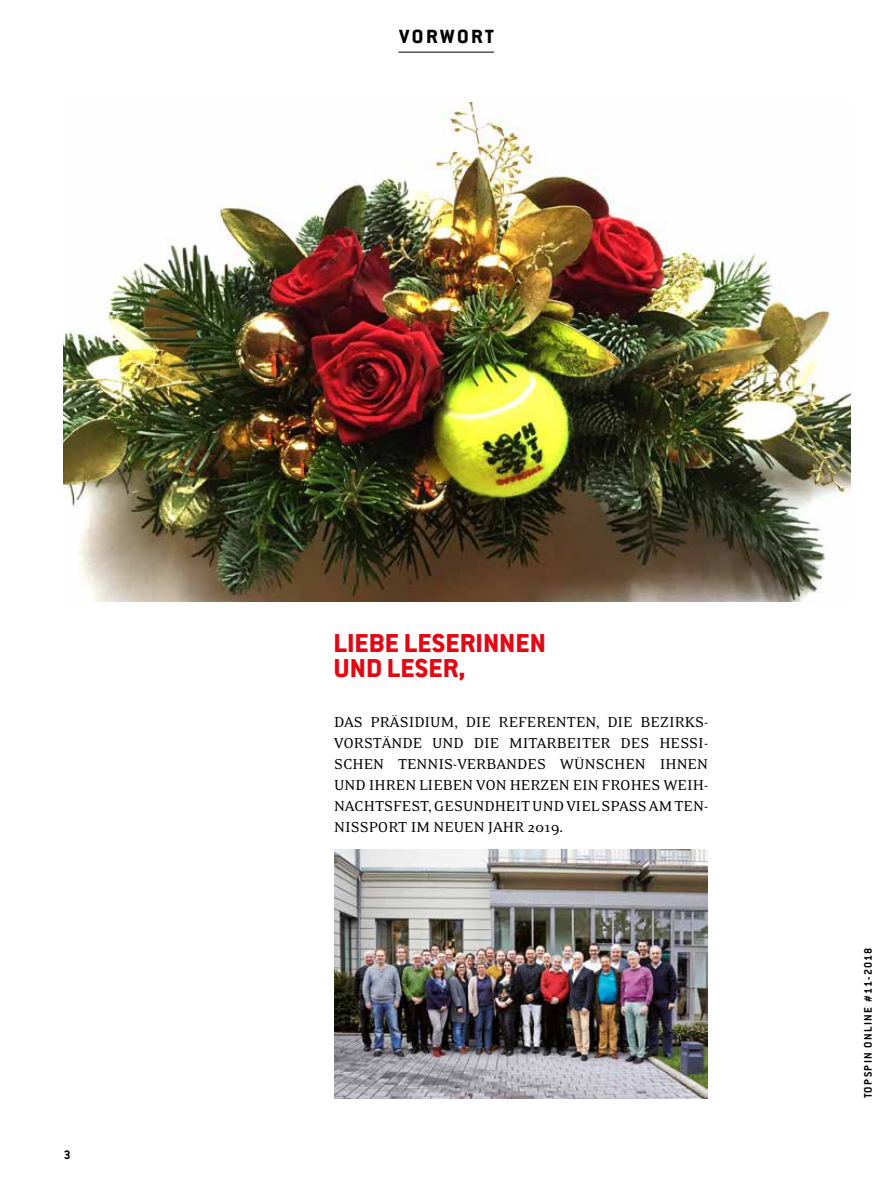
<style>
.page{position:relative;width:893px;height:1191px;background:#fff}
.page>*{position:absolute;margin:0;border:0;box-sizing:border-box;transform-origin:0 0}
.t1{font:800 28.5px/25.5px "Conduit ITCW01";color:#e30613}
.t2{font:800 21px "Conduit ITCW01";letter-spacing:.12em;color:#000}
.t3{font:16.5px/21px "Eidetic Neo";color:#000;text-align:justify}
.t4{font:700 13.5px "Conduit ITC";color:#000}
.t5{font:700 12px "Conduit ITC";letter-spacing:.11em;color:#000}
</style>
<div class="page">
<hr style="left:398px;top:52px;width:96px;height:1px;background:#000">
<img style="left:64px;top:102px;width:787px;height:499px">
<img style="left:334px;top:849px;width:374px;height:249px">
<p class="t4" style="left:64px;top:1146px;width:8px">3</p>
<p class="t2" style="left:399px;top:25px;width:96px">VORWORT</p>
<h1 class="t1" style="left:334px;top:630px;width:214px">LIEBE LESERINNEN<br>UND LESER,</h1>
<p class="t3" style="left:334px;top:711px;width:376px">DAS PRÄSIDIUM, DIE REFERENTEN, DIE BEZIRKS-VORSTÄNDE UND DIE MITARBEITER DES HESSI-SCHEN TENNIS-VERBANDES WÜNSCHEN IHNEN UND IHREN LIEBEN VON HERZEN EIN FROHES WEIH-NACHTSFEST, GESUNDHEIT UND VIEL SPASS AM TEN-NISSPORT IM NEUEN JAHR 2019.</p>
<p class="t5" style="left:861px;top:1098px;width:152px;rotate:-90deg">TOPSPIN ONLINE #11-2018</p>
</div>
